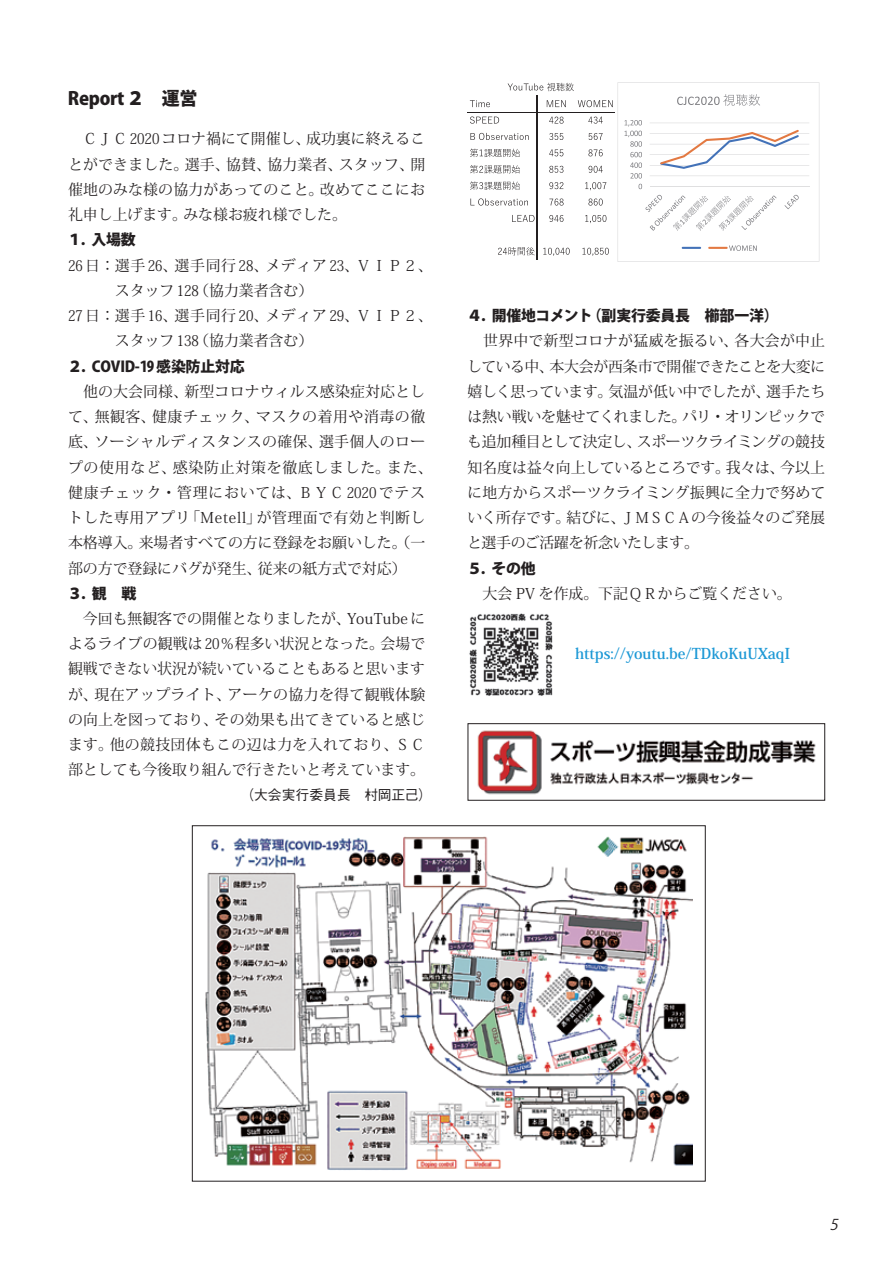
<style>
.page{position:relative;width:893px;height:1263px;background:#fff}
.page>*{position:absolute;margin:0;border:0;box-sizing:border-box;transform-origin:0 0}
.t1{font:18px "Koz Go Pr 6 N Heavy 90 msp RKSJ H";letter-spacing:-.01em;color:#231f20}
.t2{font:14.85px/25.2px "Koz Min Pro Regular 90 msp RKSJ H";letter-spacing:.01em;color:#231f20;text-align:justify}
.t3{font:14.85px "Koz Min Pro Regular 90 msp RKSJ H";letter-spacing:.045em;color:#231f20}
.t4{font:14.85px "Koz Go Pr 6 N Heavy 90 msp RKSJ H";letter-spacing:-.01em;color:#231f20}
.t5{font:14.85px "Koz Min Pro Bold 90 msp RKSJ H";color:#1e99d6}
.t6{font:italic 14.85px "Koz Go Pro Regular 90 msp RKSJ H";color:#231f20}
.t7{font:13.8px "Gothic BBB Pro Medium 90 msp RKSJ H";color:#231f20}
</style>
<div class="page">
<img style="left:477px;top:730px;width:339px;height:65px">
<div style="left:468px;top:723px;width:357px;height:77px;border:1px solid #231f20"></div>
<img style="left:205px;top:836px;width:488px;height:334px">
<img style="left:469px;top:613px;width:84px;height:83px">
<hr style="left:468px;top:112px;width:68px;height:1px;background:#231f20">
<svg style="left:470px;top:82px;width:349px;height:180px"></svg>
<p class="t1" style="left:68px;top:91px;width:131px">Report２　運営</p>
<p class="t2" style="left:68px;top:128px;width:359px">　ＣＪＣ 2020 コロナ禍にて開催し、成功裏に終えることができました。選手、協賛、協力業者、スタッフ、開催地のみな様の協力があってのこと。改めてここにお礼申し上げます。みな様お疲れ様でした。</p>
<p class="t4" style="left:67px;top:234px;width:70px">１．入場数</p>
<p class="t3" style="left:68px;top:259px;width:366px">26日： 選手 26、選手同行 28、メディア 23、ＶＩＰ２、</p>
<p class="t2" style="left:115px;top:280px;width:200px">スタッフ 128（協力業者含む）</p>
<p class="t3" style="left:68px;top:310px;width:366px">27日： 選手 16、選手同行 20、メディア 29、ＶＩＰ２、</p>
<p class="t2" style="left:115px;top:330px;width:200px">スタッフ 138（協力業者含む）</p>
<p class="t4" style="left:67px;top:360px;width:179px">２．COVID-19感染防止対応</p>
<p class="t2" style="left:68px;top:381px;width:366px;text-align:left">　他の大会同様、新型コロナウィルス感染症対応として、無観客、健康チェック、マスクの着用や消毒の徹底、ソーシャルディスタンスの確保、選手個人のロープの使用など、感染防止対策を徹底しました。また、健康チェック・管理においては、ＢＹＣ2020でテストした専用アプリ「Metell」が管理面で有効と判断し本格導入。来場者すべての方に登録をお願いした。（一部の方で登録にバグが発生、従来の紙方式で対応）</p>
<p class="t4" style="left:67px;top:588px;width:71px">３．観　戦</p>
<p class="t2" style="left:68px;top:608px;width:359px">　今回も無観客での開催となりましたが、YouTube によるライブの観戦は 20％程多い状況となった。会場で観戦できない状況が続いていることもあると思いますが、現在アップライト、アーケの協力を得て観戦体験の向上を図っており、その効果も出てきていると感じます。他の競技団体もこの辺は力を入れており、ＳＣ部としても今後取り組んで行きたいと考えています。</p>
<p class="t7" style="left:240px;top:790px;width:193px">（大会実行委員長　村岡正己）</p>
<p class="t4" style="left:467px;top:310px;width:313px">４．開催地コメント（副実行委員長　櫛部一洋）</p>
<p class="t2" style="left:467px;top:330px;width:360px">　世界中で新型コロナが猛威を振るい、各大会が中止している中、本大会が西条市で開催できたことを大変に嬉しく思っています。気温が低い中でしたが、選手たちは熱い戦いを魅せてくれました。パリ・オリンピックでも追加種目として決定し、スポーツクライミングの競技知名度は益々向上しているところです。我々は、今以上に地方からスポーツクライミング振興に全力で努めていく所存です。結びに、ＪＭＳＣＡの今後益々のご発展と選手のご活躍を祈念いたします。</p>
<p class="t4" style="left:467px;top:562px;width:70px">５．その他</p>
<p class="t2" style="left:468px;top:583px;width:326px">　大会 PV を作成。下記ＱＲからご覧ください。</p>
<p class="t5" style="left:575px;top:648px;width:216px">https://youtu.be/TDkoKuUXaqI</p>
<p class="t6" style="left:830px;top:1218px;width:12px">5</p>
</div>
